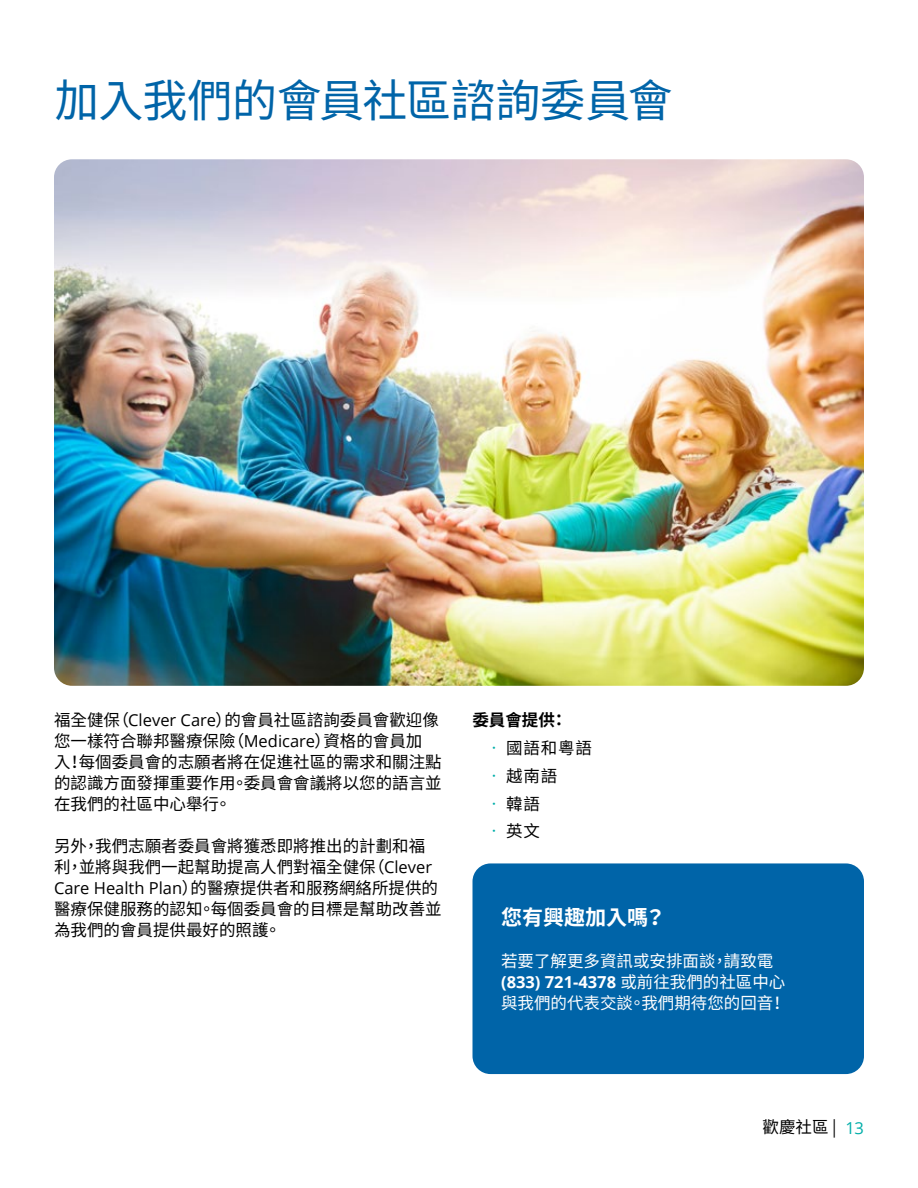
<style>
.page{position:relative;width:918px;height:1188px;background:#fff}
.page>*{position:absolute;margin:0;border:0;box-sizing:border-box;transform-origin:0 0}
.t1{font:45px "Noto Sans CJ Ktc";letter-spacing:-.015em;color:#0064a8}
.t2{font:700 21px "Noto Sans CJ Ktc";color:#fff}
.t3{font:16.5px/21px "Noto Sans CJ Ktc";color:#000}
.t4{font:16.5px "Noto Sans CJ Ktc";color:#fff}
.t5{font:700 16.5px "Open Sans";color:#fff}
.t6{font:700 16.5px "Noto Sans CJ Ktc";color:#000}
.t7{font:16.5px "Open Sans";color:#00aea9}
.s1{font-family:"Open Sans"}
.s2{color:#00aea9}
.s3{font-family:"Noto Sans CJ Ktc";font-weight:400}
</style>
<div class="page">
<div style="left:472px;top:863px;width:392px;height:211px;background:#0064a8;border-radius:18px"></div>
<img style="left:54px;top:159px;width:810px;height:527px">
<h1 class="t1" style="left:54px;top:75px;width:620px">加入我們的會員社區諮詢委員會</h1>
<p class="t3" style="left:54px;top:710px;width:389px">福全健保（<span class="s1">Clever Care</span>）的會員社區諮詢委員會歡迎像您一樣符合聯邦醫療保險（<span class="s1">Medicare</span>）資格的會員加入！每個委員會的志願者將在促進社區的需求和關注點的認識方面發揮重要作用。委員會會議將以您的語言並在我們的社區中心舉行。</p>
<p class="t3" style="left:54px;top:836px;width:389px">另外，我們志願者委員會將獲悉即將推出的計劃和福利，並將與我們一起幫助提高人們對福全健保（<span class="s1">Clever<br>Care Health Plan</span>）的醫療提供者和服務網絡所提供的醫療保健服務的認知。每個委員會的目標是幫助改善並為我們的會員提供最好的照護。</p>
<p class="t6" style="left:472px;top:711px;width:96px">委員會提供：</p>
<p class="t3" style="left:486px;top:738px;width:108px"><span class="s2">•</span> 國語和粵語</p>
<p class="t3" style="left:486px;top:766px;width:73px"><span class="s2">•</span> 越南語</p>
<p class="t3" style="left:486px;top:793px;width:56px"><span class="s2">•</span>韓語</p>
<p class="t3" style="left:486px;top:821px;width:56px"><span class="s2">•</span>英文</p>
<p class="t2" style="left:501px;top:905px;width:166px">您有興趣加入嗎？</p>
<p class="t4" style="left:501px;top:952px;width:274px">若要了解更多資訊或安排面談，請致電</p>
<p class="t5" style="left:501px;top:970px;width:286px">(833) 721-4378 <span class="s3">或前往我們的社區中心</span></p>
<p class="t4" style="left:501px;top:994px;width:286px">與我們的代表交談。我們期待您的回音！</p>
<p class="t3" style="left:763px;top:1117px;width:76px">歡慶社區 |</p>
<p class="t7" style="left:846px;top:1117px;width:20px">13</p>
</div>
